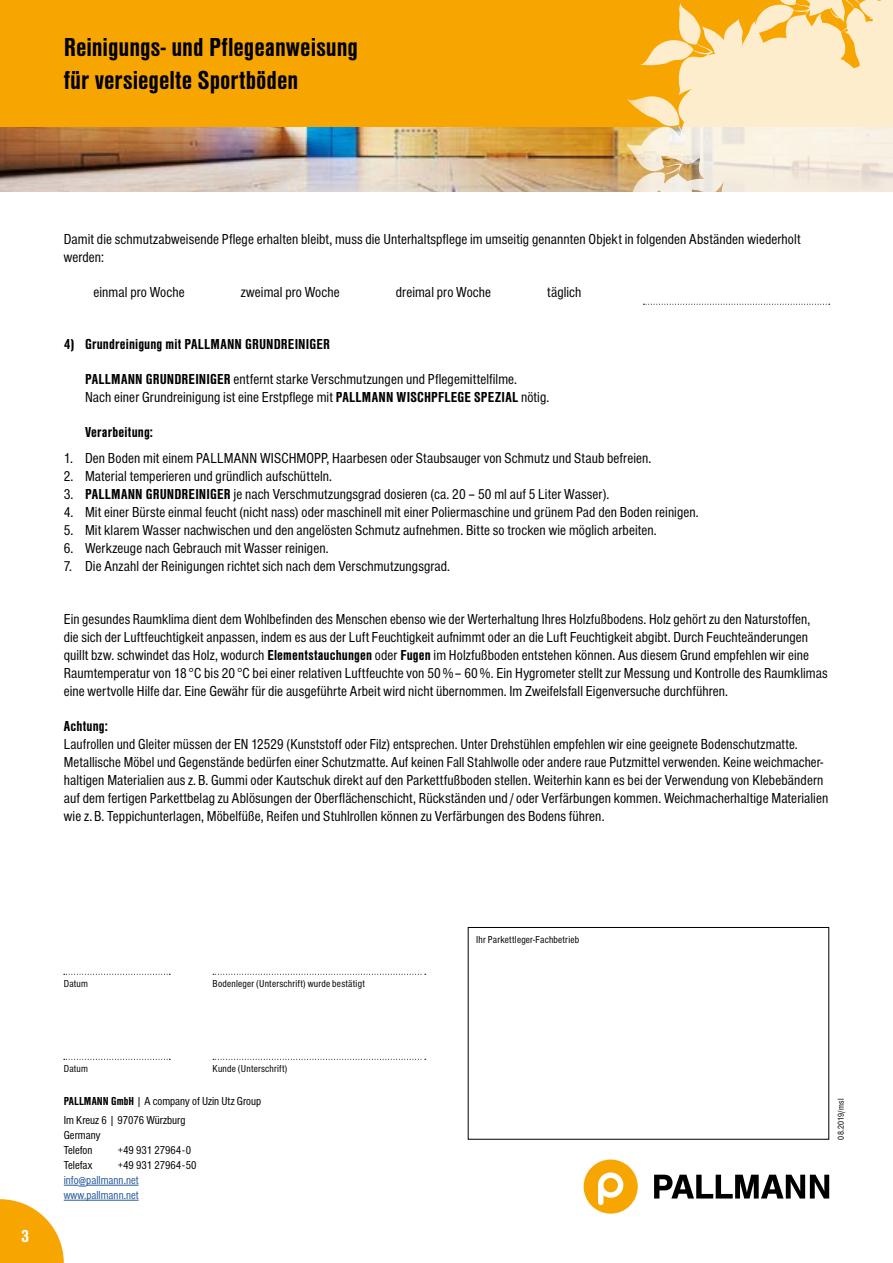
<style>
.page{position:relative;width:893px;height:1263px;background:#fff}
.page>*{position:absolute;margin:0;border:0;box-sizing:border-box;transform-origin:0 0}
.t1{font:700 27px/33px "Nimbus San Con";color:#000;scale:1.1 1}
.t2{font:700 18px "Nimbus San Con";color:#fff;scale:1.1 1}
.t3{font:15px/18px "Nimbus San Con";letter-spacing:.005em;color:#000}
.t4{font:700 15px "Nimbus San Con";letter-spacing:.01em;color:#000;scale:1.1 1}
.t5{font:12px/19.2px "Nimbus San Con";color:#000}
.t6{font:12px/15px "Nimbus San Con";color:#22599b}
.t7{font:10.5px "Nimbus San Con";letter-spacing:.02em;color:#000}
.t8{font:9px "Nimbus San Con";letter-spacing:.02em;color:#000}
.s1{font-weight:700}
</style>
<div class="page">
<div style="left:0;top:0;width:893px;height:128px;background:#f7a500"></div>
<img style="left:0;top:128px;width:627px;height:63px">
<svg style="left:0;top:1199px;width:64px;height:64px"></svg>
<svg style="left:64px;top:974px;width:106px;height:1px"></svg>
<svg style="left:64px;top:1059px;width:106px;height:1px"></svg>
<svg style="left:213px;top:974px;width:213px;height:1px"></svg>
<svg style="left:213px;top:1059px;width:213px;height:1px"></svg>
<div style="left:468px;top:927px;width:361px;height:213px;border:1px solid #000"></div>
<svg style="left:627px;top:40px;width:48px;height:152px"></svg>
<svg style="left:675px;top:0;width:218px;height:192px;background:#f8e3ba"></svg>
<div style="left:584px;top:1159px;width:54px;height:54px;background:#f7a500;border-radius:50%"></div>
<svg style="left:598px;top:1172px;width:25px;height:33px"></svg>
<svg style="left:654px;top:1175px;width:175px;height:23px"></svg>
<svg style="left:64px;top:1185px;width:22px;height:1px"></svg>
<hr style="left:86px;top:1185px;width:53px;height:1px;background:#22599b">
<hr style="left:64px;top:1200px;width:75px;height:1px;background:#22599b">
<svg style="left:643px;top:304px;width:187px;height:1px"></svg>
<h1 class="t1" style="left:64px;top:31px;width:269px">Reinigungs- und Pflegeanweisung für versiegelte Sportböden</h1>
<p class="t3" style="left:64px;top:230px;width:738px">Damit die schmutzabweisende Pflege erhalten bleibt, muss die Unterhaltspflege im umseitig genannten Objekt in folgenden Abständen wiederholt werden:</p>
<p class="t3" style="left:94px;top:283px;width:93px">einmal pro Woche</p>
<p class="t3" style="left:241px;top:283px;width:100px">zweimal pro Woche</p>
<p class="t3" style="left:396px;top:283px;width:97px">dreimal pro Woche</p>
<p class="t3" style="left:547px;top:283px;width:36px">täglich</p>
<p class="t4" style="left:64px;top:336px;width:243px">4) Grundreinigung mit PALLMANN GRUNDREINIGER</p>
<p class="t3" style="left:85px;top:370px;width:466px"><span class="s1">PALLMANN GRUNDREINIGER</span> entfernt starke Verschmutzungen und Pflegemittelfilme.<br>Nach einer Grundreinigung ist eine Erstpflege mit <span class="s1">PALLMANN WISCHPFLEGE SPEZIAL</span> nötig.</p>
<p class="t4" style="left:85px;top:424px;width:63px">Verarbeitung:</p>
<p class="t3" style="left:64px;top:450px;width:589px">1. Den Boden mit einem PALLMANN WISCHMOPP, Haarbesen oder Staubsauger von Schmutz und Staub befreien.</p>
<p class="t3" style="left:64px;top:468px;width:270px">2. Material temperieren und gründlich aufschütteln.</p>
<p class="t3" style="left:64px;top:486px;width:547px">3. <span class="s1">PALLMANN GRUNDREINIGER</span> je nach Verschmutzungsgrad dosieren (ca. 20 – 50 ml auf 5 Liter Wasser).</p>
<p class="t3" style="left:64px;top:504px;width:636px">4. Mit einer Bürste einmal feucht (nicht nass) oder maschinell mit einer Poliermaschine und grünem Pad den Boden reinigen.</p>
<p class="t3" style="left:64px;top:522px;width:595px">5. Mit klarem Wasser nachwischen und den angelösten Schmutz aufnehmen. Bitte so trocken wie möglich arbeiten.</p>
<p class="t3" style="left:64px;top:540px;width:266px">6. Werkzeuge nach Gebrauch mit Wasser reinigen.</p>
<p class="t3" style="left:64px;top:558px;width:388px">7. Die Anzahl der Reinigungen richtet sich nach dem Verschmutzungsgrad.</p>
<p class="t3" style="left:64px;top:610px;width:765px">Ein gesundes Raumklima dient dem Wohlbefinden des Menschen ebenso wie der Werterhaltung Ihres Holzfußbodens. Holz gehört zu den Naturstoffen, die sich der Luftfeuchtigkeit anpassen, indem es aus der Luft Feuchtigkeit aufnimmt oder an die Luft Feuchtigkeit abgibt. Durch Feuchteänderungen quillt bzw. schwindet das Holz, wodurch <span class="s1">Elementstauchungen</span> oder <span class="s1">Fugen</span> im Holzfußboden entstehen können. Aus diesem Grund empfehlen wir eine Raumtemperatur von 18 °C bis 20 °C bei einer relativen Luftfeuchte von 50 % – 60 %. Ein Hygrometer stellt zur Messung und Kontrolle des Raumklimas eine wertvolle Hilfe dar. Eine Gewähr für die ausgeführte Arbeit wird nicht übernommen. Im Zweifelsfall Eigenversuche durchführen.</p>
<p class="t4" style="left:64px;top:717px;width:42px">Achtung:</p>
<p class="t3" style="left:64px;top:735px;width:766px">Laufrollen und Gleiter müssen der EN 12529 (Kunststoff oder Filz) entsprechen. Unter Drehstühlen empfehlen wir eine geeignete Bodenschutzmatte.<br>Metallische Möbel und Gegenstände bedürfen einer Schutzmatte. Auf keinen Fall Stahlwolle oder andere raue Putzmittel verwenden. Keine weichmacher&shy;haltigen Materialien aus z. B. Gummi oder Kautschuk direkt auf den Parkettfußboden stellen. Weiterhin kann es bei der Verwendung von Klebebändern auf dem fertigen Parkettbelag zu Ablösungen der Oberflächenschicht, Rückständen und / oder Verfärbungen kommen. Weichmacherhaltige Materialien wie z. B. Teppichunterlagen, Möbelfüße, Reifen und Stuhlrollen können zu Verfärbungen des Bodens führen.</p>
<p class="t2" style="left:21px;top:1226px;width:9px">3</p>
<p class="t7" style="left:64px;top:978px;width:26px">Datum</p>
<p class="t7" style="left:64px;top:1063px;width:26px">Datum</p>
<p class="t7" style="left:213px;top:978px;width:154px">Bodenleger (Unterschrift) wurde bestätigt</p>
<p class="t7" style="left:213px;top:1063px;width:76px">Kunde (Unterschrift)</p>
<p class="t5" style="left:64px;top:1091px;width:199px"><span class="s1">PALLMANN GmbH</span> | A company of Uzin Utz Group<br>Im Kreuz 6 | 97076 Würzburg</p>
<p class="t5" style="left:64px;top:1128px;width:38px;line-height:15px">Germany<br>Telefon</p>
<p class="t5" style="left:118px;top:1141px;width:75px">+49 931 27964-0</p>
<p class="t5" style="left:64px;top:1156px;width:30px">Telefax</p>
<p class="t5" style="left:118px;top:1156px;width:80px">+49 931 27964-50</p>
<p class="t6" style="left:64px;top:1173px;width:76px">info@pallmann.net www.pallmann.net</p>
<p class="t7" style="left:476px;top:933px;width:104px">Ihr Parkettleger-Fachbetrieb</p>
<p class="t8" style="left:836px;top:1140px;width:43px;rotate:-90deg">08.2019/ msl</p>
</div>
